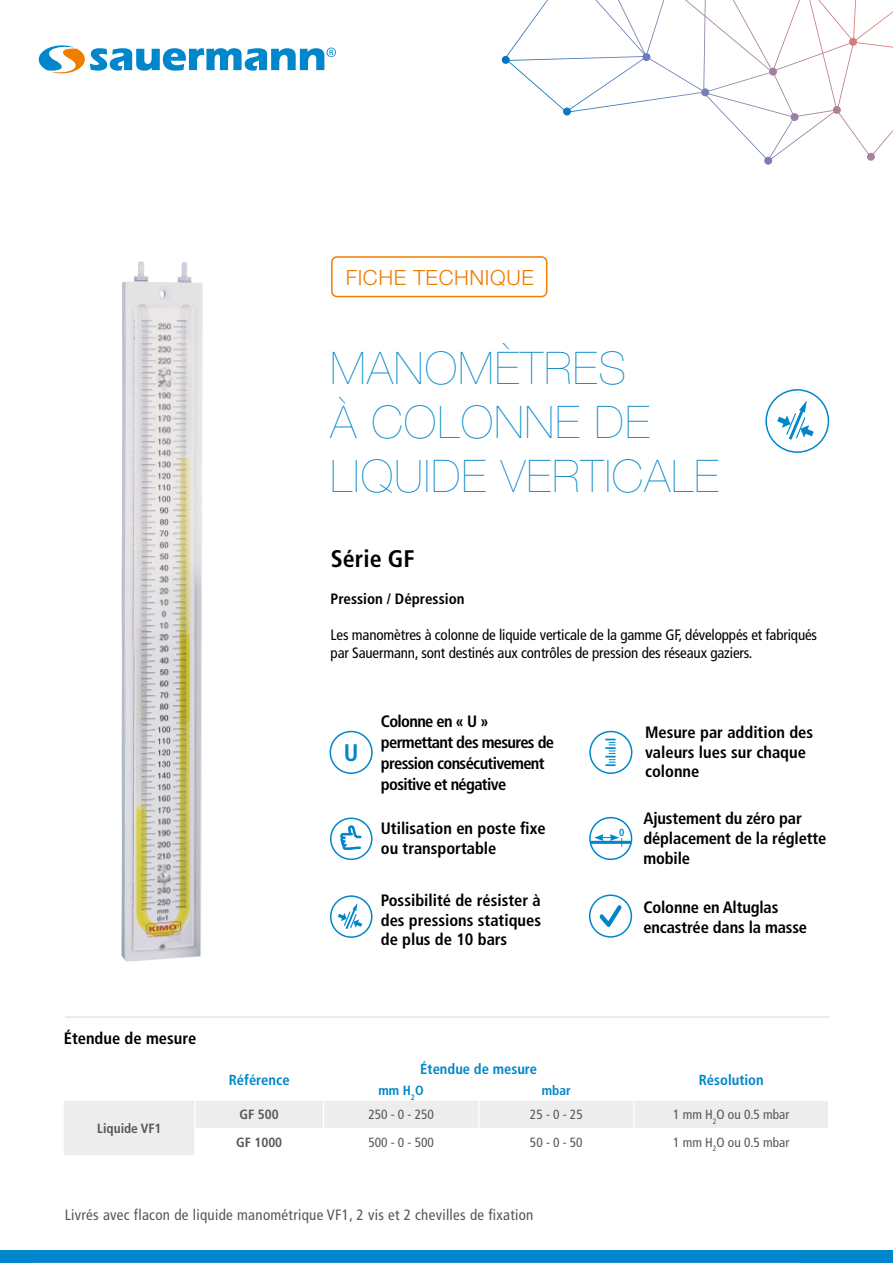
<style>
.page{position:relative;width:893px;height:1263px;background:#fff}
.page>*{position:absolute;margin:0;border:0;box-sizing:border-box;transform-origin:0 0}
.t1{font:200 45px/54px "Helvetica Neue LT Std";letter-spacing:.03em;color:#0086ca}
.t2{font:700 condensed 24px "Frutiger LT Std";color:#000}
.t3{font:700 condensed 24px "Frutiger LT Std";color:#0086ca}
.t4{font:300 21px "Helvetica Neue LT Std";letter-spacing:.03em;color:#ef7d00}
.t5{font:700 condensed 16.5px/19.8px "Frutiger LT Std";letter-spacing:-.01em;color:#000}
.t6{font:700 condensed 16.5px/21px "Frutiger LT Std";letter-spacing:-.04em;color:#000}
.t7{font:condensed 15px/18px "Frutiger LT Std";letter-spacing:-.01em;color:#000}
.t8{font:condensed 15px "Frutiger LT Std";letter-spacing:.02em;color:#575756}
.t9{font:700 condensed 15px "Frutiger LT Std";color:#000}
.t10{font:700 condensed 14.55px "Frutiger LT Std";color:#0086ca}
.t11{font:condensed 13.35px "Frutiger LT Std";color:#575756}
.t12{font:700 condensed 13.35px "Frutiger LT Std";color:#575756}
.t13{font:700 condensed 13.35px "Frutiger LT Std";color:#0086ca}
.t14{font:700 condensed 10.2px "Frutiger LT Std";color:#0086ca}
</style>
<div class="page">
<svg style="left:502px;top:0;width:391px;height:165px"></svg>
<div style="left:0;top:1251px;width:893px;height:12px;background:#0086ca"></div>
<div style="left:331px;top:256px;width:216px;height:41px;border:2px solid #ef7d00;border-radius:5px"></div>
<hr style="left:34px;top:1262px;width:765px;height:1px;background:#dadada">
<hr style="left:65px;top:1017px;width:764px;height:1px;background:#dadada">
<svg style="left:38px;top:45px;width:298px;height:29px"></svg>
<div style="left:765px;top:389px;width:64px;height:64px;border:2px solid #0086ca;border-radius:50%"></div>
<svg style="left:777px;top:400px;width:37px;height:40px"></svg>
<svg style="left:64px;top:1101px;width:764px;height:54px"></svg>
<div style="left:589px;top:731px;width:43px;height:43px;border:2px solid #0086ca;border-radius:50%"></div>
<svg style="left:606px;top:739px;width:9px;height:27px"></svg>
<div style="left:330px;top:731px;width:43px;height:43px;border:2px solid #0086ca;border-radius:50%"></div>
<div style="left:589px;top:817px;width:43px;height:43px;border:2px solid #0086ca;border-radius:50%"></div>
<hr style="left:590px;top:841px;width:41px;height:3px;background:#0086ca">
<svg style="left:594px;top:834px;width:28px;height:13px"></svg>
<div style="left:589px;top:894px;width:43px;height:44px;border:2px solid #0086ca;border-radius:50%"></div>
<svg style="left:599px;top:905px;width:23px;height:22px"></svg>
<div style="left:330px;top:817px;width:42px;height:43px;border:2px solid #0086ca;border-radius:50%"></div>
<svg style="left:339px;top:817px;width:23px;height:33px"></svg>
<div style="left:330px;top:895px;width:42px;height:43px;border:2px solid #0086ca;border-radius:50%"></div>
<svg style="left:338px;top:903px;width:24px;height:26px"></svg>
<img style="left:121px;top:261px;width:82px;height:701px">
<p class="t4" style="left:346px;top:264px;width:190px">FICHE TECHNIQUE</p>
<h1 class="t1" style="left:331px;top:341px;width:390px">MANOMÈTRES<br>À COLONNE DE<br>LIQUIDE VERTICALE</h1>
<h2 class="t2" style="left:331px;top:545px;width:85px">Série GF</h2>
<p class="t9" style="left:331px;top:590px;width:135px">Pression / Dépression</p>
<p class="t7" style="left:331px;top:626px;width:488px">Les manomètres à colonne de liquide verticale de la gamme GF, développés et fabriqués par Sauermann, sont destinés aux contrôles de pression des réseaux gaziers.</p>
<p class="t5" style="left:64px;top:1028px;width:134px">Étendue de mesure</p>
<p class="t12" style="left:97px;top:1120px;width:66px">Liquide VF1</p>
<p class="t10" style="left:229px;top:1071px;width:62px">Référence</p>
<h2 class="t3" style="left:344px;top:739px;width:16px">U</h2>
<p class="t6" style="left:381px;top:711px;width:175px">Colonne en « U » permettant des mesures de pression consécutivement positive et négative</p>
<p class="t5" style="left:381px;top:818px;width:166px">Utilisation en poste fixe ou transportable</p>
<p class="t5" style="left:381px;top:890px;width:162px;text-align:justify">Possibilité de résister à des pressions statiques de plus de 10 bars</p>
<p class="t10" style="left:420px;top:1061px;width:118px">Étendue de mesure</p>
<p class="t13" style="left:379px;top:1082px;width:47px">mm H<sub>2</sub>O</p>
<p class="t13" style="left:542px;top:1082px;width:30px">mbar</p>
<p class="t14" style="left:619px;top:827px;width:7px">0</p>
<p class="t5" style="left:645px;top:722px;width:170px">Mesure par addition des valeurs lues sur chaque colonne</p>
<p class="t5" style="left:643px;top:808px;width:184px">Ajustement du zéro par déplacement de la réglette mobile</p>
<p class="t5" style="left:643px;top:897px;width:165px">Colonne en Altuglas encastrée dans la masse</p>
<p class="t10" style="left:699px;top:1071px;width:66px">Résolution</p>
<p class="t12" style="left:240px;top:1107px;width:41px">GF 500</p>
<p class="t11" style="left:368px;top:1107px;width:67px">250 - 0 - 250</p>
<p class="t11" style="left:530px;top:1107px;width:54px">25 - 0 - 25</p>
<p class="t11" style="left:673px;top:1107px;width:118px">1 mm H<sub>2</sub>O ou 0.5 mbar</p>
<p class="t12" style="left:236px;top:1134px;width:48px">GF 1000</p>
<p class="t11" style="left:368px;top:1134px;width:67px">500 - 0 - 500</p>
<p class="t11" style="left:530px;top:1134px;width:54px">50 - 0 - 50</p>
<p class="t11" style="left:673px;top:1134px;width:118px">1 mm H<sub>2</sub>O ou 0.5 mbar</p>
<p class="t8" style="left:65px;top:1206px;width:470px">Livrés avec flacon de liquide manométrique VF1, 2 vis et 2 chevilles de fixation</p>
</div>
